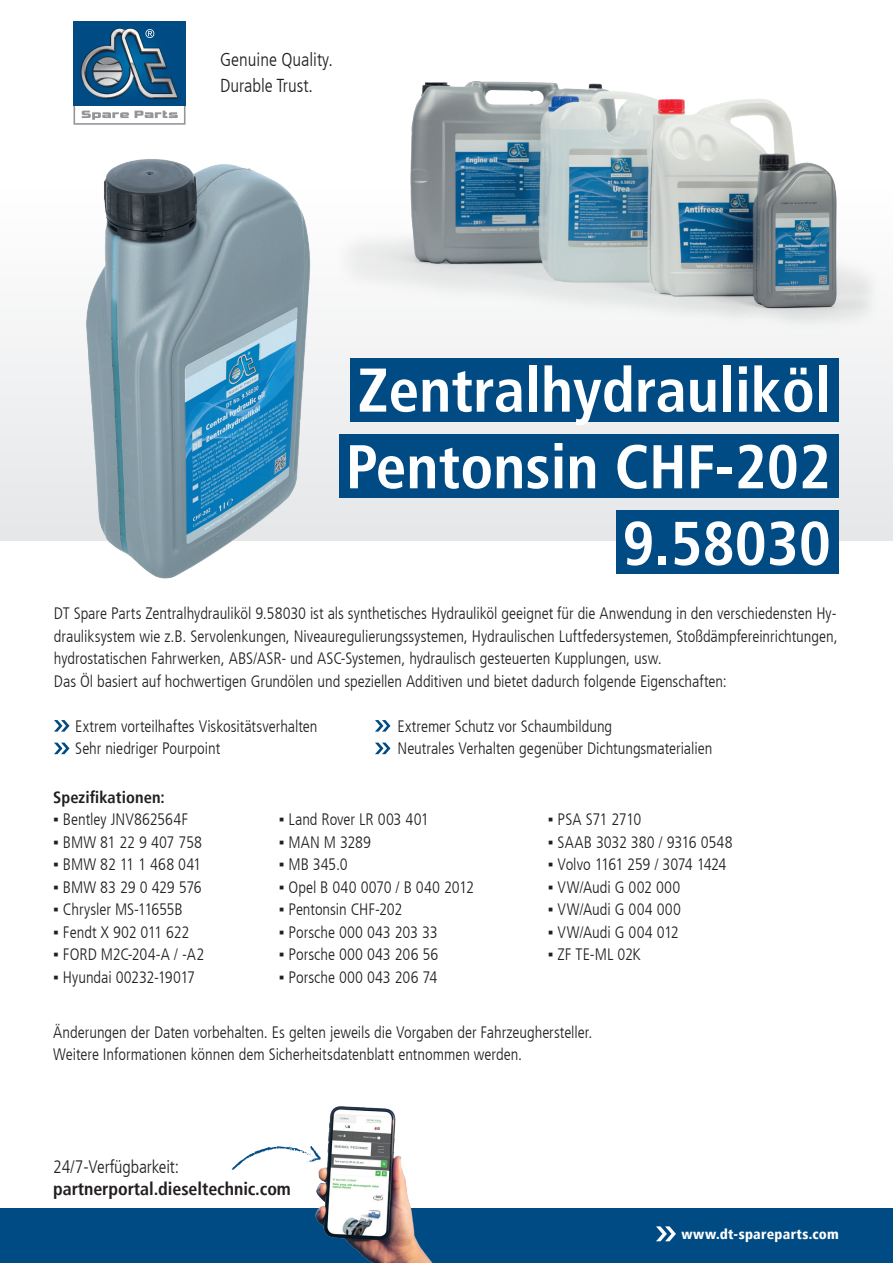
<style>
.page{position:relative;width:893px;height:1263px;background:#fff}
.page>*{position:absolute;margin:0;border:0;box-sizing:border-box;transform-origin:0 0}
.t1{font:700 condensed 61.65px/76.7px "Frutiger LT";color:#fff;text-align:right}
.t2{font:300 condensed 18.75px/26.2px "Frutiger LT";color:#231f20}
.t3{font:700 condensed 18px "Frutiger LT";letter-spacing:-.005em;color:#231f20}
.t4{font:300 condensed 18px "Frutiger LT";letter-spacing:-.005em;color:#231f20}
.t5{font:300 condensed 16.5px/22.5px "Frutiger LT";letter-spacing:-.005em;color:#231f20}
.t6{font:300 condensed 16.5px "Frutiger LT";letter-spacing:-.03em;color:#231f20}
.t7{font:700 condensed 16.5px "Frutiger LT";letter-spacing:.005em;color:#231f20}
.t8{font:300 condensed 16.5px "Frutiger LT";letter-spacing:.015em;color:#231f20}
.t9{font:900 condensed 14.1px "Frutiger LT";letter-spacing:.02em;color:#fff}
.s1{font-family:"Arial";font-weight:400;font-stretch:normal}
</style>
<div class="page">
<div style="left:0;top:191px;width:893px;height:350px;background:#e6e7e9"></div>
<img style="left:383px;top:81px;width:499px;height:270px">
<div style="left:0;top:1209px;width:893px;height:54px;background:#004b84"></div>
<svg style="left:656px;top:1226px;width:20px;height:15px"></svg>
<svg style="left:74px;top:21px;width:111px;height:54px;background:#255f89"></svg>
<img style="left:179px;top:1106px;width:284px;height:157px">
<svg style="left:231px;top:1145px;width:90px;height:25px"></svg>
<img style="left:1px;top:75px;width:382px;height:504px">
<div style="left:339px;top:434px;width:500px;height:63px;background:#004b84"></div>
<div style="left:350px;top:358px;width:489px;height:63px;background:#004b84"></div>
<div style="left:616px;top:510px;width:223px;height:64px;background:#004b84"></div>
<svg style="left:54px;top:720px;width:16px;height:12px"></svg>
<svg style="left:54px;top:743px;width:16px;height:11px"></svg>
<svg style="left:375px;top:720px;width:15px;height:12px"></svg>
<svg style="left:375px;top:743px;width:15px;height:11px"></svg>
<p class="t2" style="left:220px;top:46px;width:114px">Genuine Quality.<br>Durable Trust.</p>
<h1 class="t1" style="left:346px;top:352px;width:487px">Zentralhydrauliköl<br>Pentonsin CHF-202<br>9.58030</h1>
<p class="t5" style="left:54px;top:603px;width:785px">DT Spare Parts Zentralhydrauliköl 9.58030 ist als synthetisches Hydrauliköl geeignet für die Anwendung in den verschiedensten Hy&shy;drauliksystem wie z.B. Servolenkungen, Niveauregulierungssystemen, Hydraulischen Luftfedersystemen, Stoßdämpfereinrichtungen, hydrostatischen Fahrwerken, ABS/ASR- und ASC-Systemen, hydraulisch gesteuerten Kupplungen, usw.<br>Das Öl basiert auf hochwertigen Grundölen und speziellen Additiven und bietet dadurch folgende Eigenschaften:</p>
<p class="t5" style="left:75px;top:715px;width:244px">Extrem vorteilhaftes Viskositätsverhalten<br>Sehr niedriger Pourpoint</p>
<p class="t5" style="left:397px;top:715px;width:316px">Extremer Schutz vor Schaumbildung<br>Neutrales Verhalten gegenüber Dichtungsmaterialien</p>
<p class="t7" style="left:53px;top:787px;width:113px">Spezifikationen:</p>
<p class="t5" style="left:53px;top:808px;width:136px"><span class="s1">▪</span> Bentley JNV862564F</p>
<p class="t5" style="left:53px;top:831px;width:150px"><span class="s1">▪</span> BMW 81 22 9 407 758</p>
<p class="t5" style="left:53px;top:853px;width:150px"><span class="s1">▪</span> BMW 82 11 1 468 041</p>
<p class="t5" style="left:53px;top:876px;width:150px"><span class="s1">▪</span> BMW 83 29 0 429 576</p>
<p class="t5" style="left:53px;top:898px;width:131px"><span class="s1">▪</span> Chrysler MS-11655B</p>
<p class="t5" style="left:53px;top:921px;width:138px"><span class="s1">▪</span> Fendt X 902 011 622</p>
<p class="t5" style="left:53px;top:943px;width:153px"><span class="s1">▪</span> FORD M2C-204-A / -A2</p>
<p class="t5" style="left:53px;top:966px;width:143px"><span class="s1">▪</span> Hyundai 00232-19017</p>
<p class="t5" style="left:279px;top:808px;width:152px"><span class="s1">▪</span> Land Rover LR 003 401</p>
<p class="t5" style="left:279px;top:831px;width:94px"><span class="s1">▪</span> MAN M 3289</p>
<p class="t5" style="left:279px;top:853px;width:71px"><span class="s1">▪</span> MB 345.0</p>
<p class="t5" style="left:279px;top:876px;width:197px"><span class="s1">▪</span> Opel B 040 0070 / B 040 2012</p>
<p class="t5" style="left:279px;top:898px;width:125px"><span class="s1">▪</span> Pentonsin CHF-202</p>
<p class="t5" style="left:279px;top:921px;width:160px"><span class="s1">▪</span> Porsche 000 043 203 33</p>
<p class="t5" style="left:279px;top:944px;width:161px"><span class="s1">▪</span> Porsche 000 043 206 56</p>
<p class="t5" style="left:279px;top:966px;width:160px"><span class="s1">▪</span> Porsche 000 043 206 74</p>
<p class="t6" style="left:548px;top:810px;width:95px"><span class="s1">▪</span> PSA S71 2710</p>
<p class="t5" style="left:548px;top:831px;width:186px"><span class="s1">▪</span> SAAB 3032 380 / 9316 0548</p>
<p class="t6" style="left:548px;top:855px;width:180px"><span class="s1">▪</span> Volvo 1161 259 / 3074 1424</p>
<p class="t5" style="left:548px;top:876px;width:134px"><span class="s1">▪</span> VW/Audi G 002 000</p>
<p class="t8" style="left:548px;top:900px;width:135px"><span class="s1">▪</span> VW/Audi G 004 000</p>
<p class="t5" style="left:548px;top:921px;width:132px"><span class="s1">▪</span> VW/Audi G 004 012</p>
<p class="t5" style="left:548px;top:944px;width:95px"><span class="s1">▪</span> ZF TE-ML 02K</p>
<p class="t5" style="left:53px;top:1021px;width:541px">Änderungen der Daten vorbehalten. Es gelten jeweils die Vorgaben der Fahrzeughersteller.<br>Weitere Informationen können dem Sicherheitsdatenblatt entnommen werden.</p>
<p class="t4" style="left:53px;top:1156px;width:127px">24/7-Verfügbarkeit:</p>
<p class="t3" style="left:53px;top:1177px;width:239px">partnerportal.dieseltechnic.com</p>
<p class="t9" style="left:681px;top:1225px;width:159px">www.dt-spareparts.com</p>
</div>
